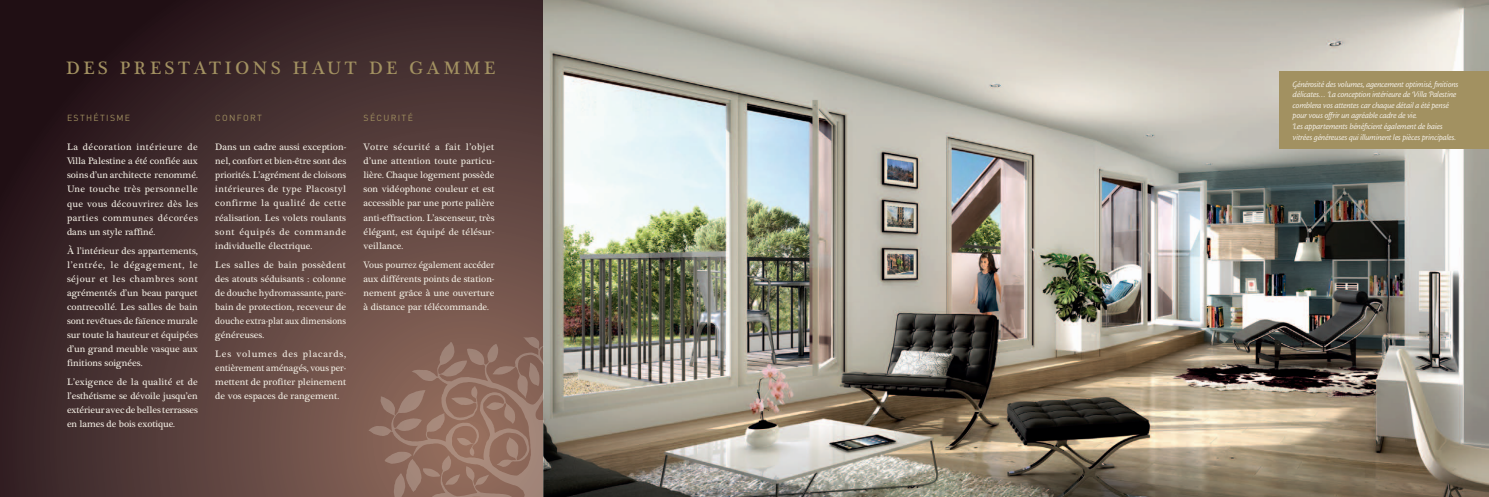
<style>
.page{position:relative;width:1489px;height:497px;background:#fff}
.page>*{position:absolute;margin:0;border:0;box-sizing:border-box;transform-origin:0 0}
.t1{font:18.38px "Plantagenet Cherokee";letter-spacing:.2em;color:#a29161}
.t2{font:9.62px/14px "Plantagenet Cherokee";color:#f1ece2;text-align:justify}
.t3{font:9.62px/14px "Plantagenet Cherokee";color:#f1ece2;text-align:justify;scale:.96 1}
.t4{font:8.75px/10.5px "Cronos MM Sw 408 10";letter-spacing:-.025em;color:#f1ece2}
.t5{font:8.75px "DIN";letter-spacing:.15em;color:#a29161}
</style>
<div class="page">
<svg style="left:0;top:0;width:543px;height:496px;background:#4b3433"></svg>
<img style="left:543px;top:0;width:945px;height:496px">
<div style="left:1279px;top:71px;width:209px;height:77px;background:#a29161"></div>
<svg style="left:368px;top:313px;width:175px;height:183px;background:#8e6c5f"></svg>
<h1 class="t1" style="left:66px;top:57px;width:430px">DES PRESTATIONS HAUT DE GAMME</h1>
<p class="t5" style="left:67px;top:113px;width:65px">E STHÉTISME</p>
<p class="t2" style="left:67px;top:140px;width:132px">La décoration intérieure de Villa Palestine a été confiée aux soins d’un architecte renommé.<br>Une touche très personnelle que vous découvrirez dès les parties communes décorées dans un style raffiné.</p>
<p class="t2" style="left:67px;top:243px;width:132px">À l’intérieur des appartements, l’entrée, le dégagement, le séjour et les chambres sont agrémentés d’un beau parquet contrecollé. Les salles de bain sont revêtues de faïence murale sur toute la hauteur et équipées d’un grand meuble vasque aux finitions soignées.</p>
<p class="t2" style="left:67px;top:374px;width:132px">L’exigence de la qualité et de l’esthétisme se dévoile jusqu’en extérieur avec de belles terrasses en lames de bois exotique.</p>
<p class="t5" style="left:215px;top:113px;width:48px">CONFORT</p>
<p class="t2" style="left:215px;top:140px;width:132px">Dans un cadre aussi exception&shy;nel, confort et bien-être sont des priorités. L’agrément de cloisons intérieures de type Placostyl confirme la qualité de cette réalisation. Les volets roulants sont équipés de commande individuelle électrique.</p>
<p class="t2" style="left:215px;top:257px;width:132px">Les salles de bain possèdent des atouts séduisants : colonne de douche hydromassante, pare&shy;bain de protection, receveur de douche extra-plat aux dimensions généreuses.</p>
<p class="t2" style="left:215px;top:346px;width:132px">Les volumes des placards, entièrement aménagés, vous per&shy;mettent de profiter pleinement de vos espaces de rangement.</p>
<p class="t5" style="left:363px;top:113px;width:51px">SÉCURITÉ</p>
<p class="t2" style="left:363px;top:140px;width:132px">Votre sécurité a fait l’objet d’une attention toute particu&shy;lière. Chaque logement possède son vidéophone couleur et est accessible par une porte palière anti-effraction. L’ascenseur, très élégant, est équipé de télésur&shy;veillance.</p>
<p class="t3" style="left:363px;top:257px;width:138px">Vous pourrez également accéder aux différents points de station&shy;nement grâce à une ouverture à distance par télécommande.</p>
<p class="t4" style="left:1292px;top:79px;width:167px">Générosité des volumes, agencement optimisé, finitions délicates… La conception intérieure de Villa Palestine comblera vos attentes car chaque détail a été pensé pour vous offrir un agréable cadre de vie.<br>Les appartements bénéficient également de baies vitrées généreuses qui illuminent les pièces principales.</p>
</div>
